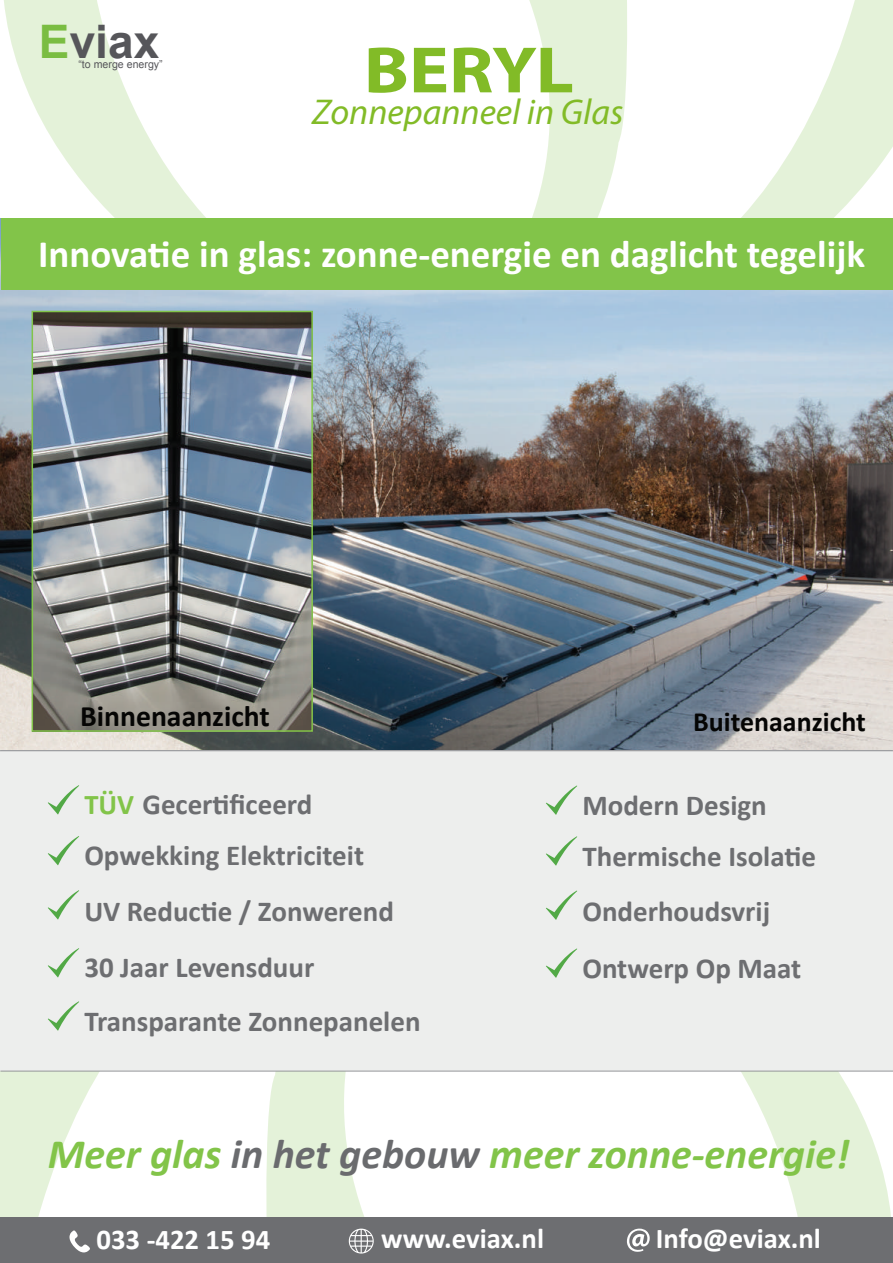
<style>
.page{position:relative;width:893px;height:1263px;background:#fff}
.page>*{position:absolute;margin:0;border:0;box-sizing:border-box;transform-origin:0 0}
.t1{font:700 66px "Myriad Pro";letter-spacing:-.01em;color:#82bb27;scale:1.13 1}
.t2{font:700 46.2px "Arial";color:#56565a}
.t3{font:italic 700 42px "Calibri";color:#82c449}
.t4{font:700 39px "Calibri";color:#fff}
.t5{font:italic 36px "Myriad Pro";color:#82bb27}
.t6{font:700 29.7px "Calibri";color:#050504}
.t7{font:700 28.95px/50.8px "Calibri";color:#6d6e71}
.t8{font:700 28.8px "Calibri";color:#fff}
.t9{font:700 27.9px "Calibri";color:#050504}
.t10{font:10.65px "Arial";color:#56565a}
.s1{color:#7abd42}
.s2{font-size:28.65px;color:#82c449}
.s3{color:#6a6b6e}
</style>
<div class="page">
<svg style="left:0;top:1072px;width:891px;height:145px"></svg>
<svg style="left:4px;top:0;width:889px;height:218px"></svg>
<img style="left:0;top:218px;width:893px;height:532px">
<div style="left:0;top:1217px;width:893px;height:46px;background:#6d6e71"></div>
<img style="left:35px;top:314px;width:275px;height:415px">
<div style="left:32px;top:311px;width:281px;height:421px;border:2px solid #82c449"></div>
<div style="left:1px;top:219px;width:891px;height:71px;background:#82c449"></div>
<svg style="left:69px;top:1230px;width:21px;height:22px"></svg>
<svg style="left:627px;top:1228px;width:23px;height:24px"></svg>
<svg style="left:349px;top:1228px;width:25px;height:25px"></svg>
<div style="left:0;top:751px;width:893px;height:320px;background:#edeeed"></div>
<svg style="left:48px;top:785px;width:31px;height:29px"></svg>
<svg style="left:48px;top:836px;width:31px;height:29px"></svg>
<svg style="left:48px;top:890px;width:31px;height:29px"></svg>
<svg style="left:48px;top:948px;width:31px;height:29px"></svg>
<svg style="left:48px;top:1001px;width:31px;height:29px"></svg>
<svg style="left:546px;top:785px;width:31px;height:30px"></svg>
<svg style="left:546px;top:836px;width:31px;height:29px"></svg>
<svg style="left:546px;top:890px;width:31px;height:30px"></svg>
<svg style="left:546px;top:948px;width:31px;height:30px"></svg>
<hr style="left:0;top:1071px;width:893px;height:1px;background:#95979a">
<hr style="left:0;top:750px;width:893px;height:1px;background:#95979a">
<h2 class="t2" style="left:39px;top:9px;width:122px"><span class="s1">E</span>viax</h2>
<p class="t10" style="left:78px;top:57px;width:86px">“to merge energy”</p>
<h1 class="t1" style="left:364px;top:27px;width:187px">BERYL</h1>
<p class="t5" style="left:312px;top:90px;width:313px">Zonnepanneel in Glas</p>
<h3 class="t4" style="left:38px;top:227px;width:828px">Innovatie in glas: zonne-energie en daglicht tegelijk</h3>
<p class="t6" style="left:80px;top:695px;width:191px">Binnenaanzicht</p>
<p class="t9" style="left:693px;top:702px;width:174px">Buitenaanzicht</p>
<p class="t7" style="left:84px;top:778px;width:281px"><span class="s2">TÜV</span> Gecertificeerd<br>Opwekking Elektriciteit</p>
<p class="t7" style="left:84px;top:882px;width:311px;line-height:56.7px">UV Reductie / Zonwerend<br>30 Jaar Levensduur</p>
<p class="t7" style="left:84px;top:994px;width:338px">Transparante Zonnepanelen</p>
<p class="t7" style="left:582px;top:779px;width:235px">Modern Design<br>Thermische Isolatie</p>
<p class="t7" style="left:582px;top:882px;width:220px;line-height:56.7px">Onderhoudsvrij<br>Ontwerp Op Maat</p>
<h3 class="t3" style="left:48px;top:1125px;width:803px">Meer glas <span class="s3">in het gebouw</span> meer zonne-energie!</h3>
<p class="t8" style="left:96px;top:1219px;width:175px">033 -422 15 94</p>
<p class="t8" style="left:381px;top:1218px;width:164px">www.eviax.nl</p>
<p class="t8" style="left:656px;top:1218px;width:167px">Info@eviax.nl</p>
</div>
